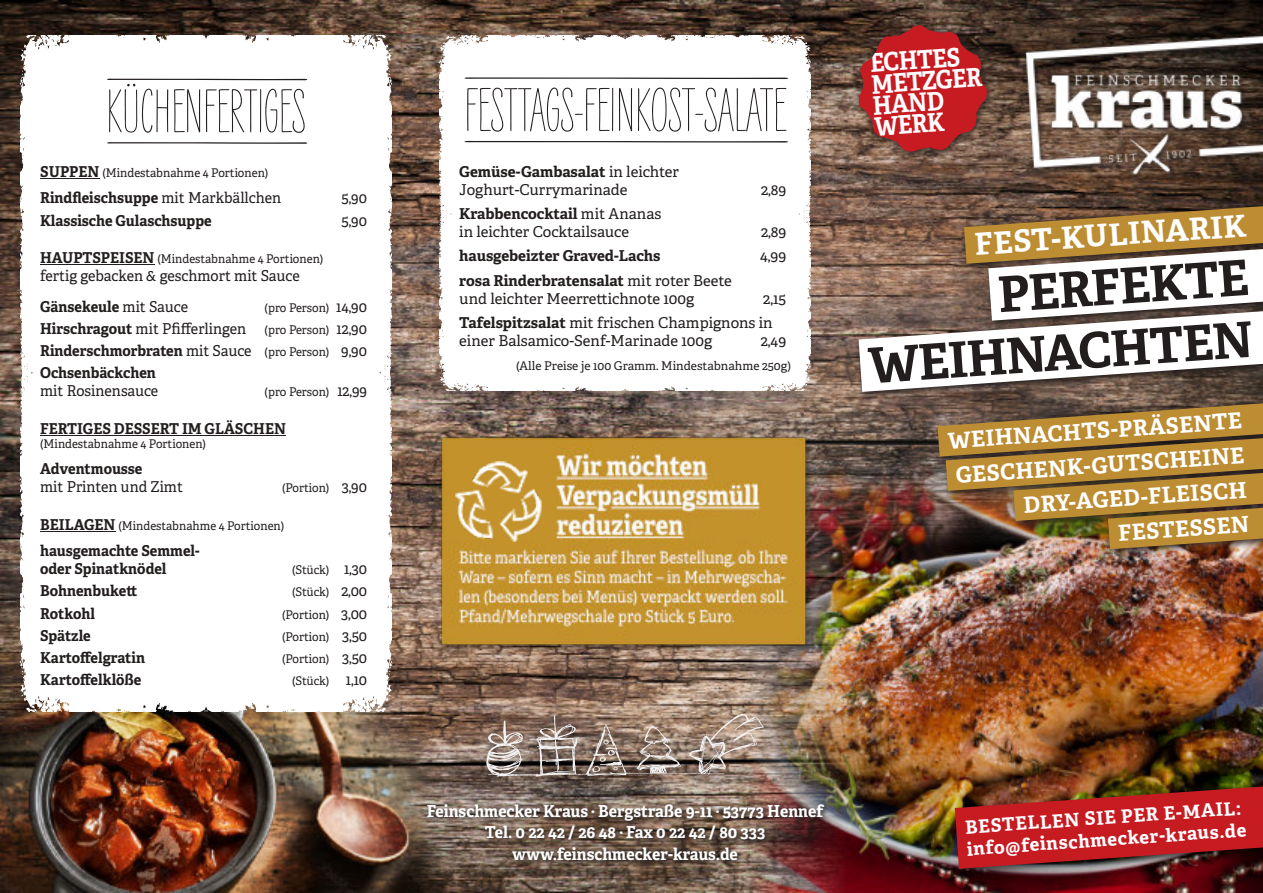
<style>
.page{position:relative;width:1263px;height:893px;background:#fff}
.page>*{position:absolute;margin:0;border:0;box-sizing:border-box;transform-origin:0 0}
.t1{font:63.15px "Liebe Erika";letter-spacing:-.02em;color:#231e1e}
.t2{font:700 49.05px/61.9px "Adelle";color:#231e1e;text-align:right}
.t3{font:700 30.45px "Adelle";color:#fff}
.t4{font:700 25.5px/21.1px "Adelle";color:#fff;scale:.9 1}
.t5{font:700 22.05px/34.8px "Adelle";color:#fff;text-align:right}
.t6{font:700 18.3px/21.9px "Adelle";color:#fff}
.t7{font:700 16.5px/21.5px "Adelle";color:#fff;text-align:center;scale:.96 1}
.t8{font:700 15px/22.2px "Adelle";color:#231e1e;text-align:justify;scale:.96 1}
.t9{font:15px/18px "Adelle";color:#231e1e}
.t10{font:15px/30.8px "Adelle";color:#231e1e;scale:.96 1}
.t11{font:700 15px "Adelle";color:#231e1e}
.t12{font:12px "Adelle";color:#231e1e;scale:.96 1}
.t13{font:12px "Adelle";color:#231e1e}
.s1{font-weight:700;font-size:15px}
.s2{font-weight:400}
.s3{font-weight:700}
.s4{font-size:15px}
.s5{font-weight:400;font-size:12px}
</style>
<div class="page">
<img style="left:0;top:0;width:1263px;height:893px">
<img style="left:0;top:647px;width:469px;height:246px">
<svg style="left:20px;top:36px;width:372px;height:675px"></svg>
<svg style="left:107px;top:142px;width:200px;height:2px"></svg>
<svg style="left:107px;top:78px;width:200px;height:3px"></svg>
<hr style="left:40px;top:178px;width:60px;height:1px;background:#231e1e">
<hr style="left:40px;top:264px;width:115px;height:1px;background:#231e1e">
<hr style="left:40px;top:435px;width:246px;height:1px;background:#231e1e">
<hr style="left:40px;top:531px;width:76px;height:1px;background:#231e1e">
<img style="left:745px;top:461px;width:518px;height:432px">
<svg style="left:486px;top:713px;width:278px;height:64px;background:#958276"></svg>
<img style="left:425px;top:801px;width:405px;height:65px">
<img style="left:906px;top:422px;width:357px;height:145px">
<img style="left:854px;top:201px;width:72px;height:77px">
<svg style="left:926px;top:183px;width:337px;height:95px"></svg>
<svg style="left:804px;top:278px;width:459px;height:144px"></svg>
<img style="left:852px;top:18px;width:411px;height:164px">
<svg style="left:859px;top:25px;width:128px;height:127px;background:#aa2628"></svg>
<svg style="left:439px;top:36px;width:372px;height:355px"></svg>
<svg style="left:464px;top:140px;width:324px;height:3px"></svg>
<svg style="left:464px;top:77px;width:324px;height:2px"></svg>
<img style="left:951px;top:782px;width:312px;height:97px">
<img style="left:955px;top:781px;width:308px;height:88px">
<img style="left:437px;top:434px;width:378px;height:221px">
<img style="left:499px;top:539px;width:42px;height:3px">
<svg style="left:451px;top:453px;width:90px;height:86px;background:#cca44f"></svg>
<img style="left:478px;top:461px;width:50px;height:33px">
<h1 class="t1" style="left:105px;top:85px;width:203px">KÜCHENFERTIGES</h1>
<p class="t12" style="left:40px;top:168px;width:239px"><span class="s1">SUPPEN</span> (Mindestabnahme 4 Portionen)</p>
<p class="t8" style="left:40px;top:189px;width:253px">Rindfleischsuppe <span class="s2">mit Markbällchen</span></p>
<p class="t10" style="left:341px;top:184px;width:28px">5,90</p>
<p class="t8" style="left:40px;top:211px;width:180px">Klassische Gulaschsuppe</p>
<p class="t10" style="left:341px;top:206px;width:28px">5,90</p>
<p class="t12" style="left:40px;top:254px;width:296px"><span class="s1">HAUPTSPEISEN</span> (Mindestabnahme 4 Portionen)</p>
<p class="t10" style="left:40px;top:262px;width:272px">fertig gebacken &amp; geschmort mit Sauce<br><span class="s3">Gänsekeule</span> mit Sauce</p>
<p class="t12" style="left:265px;top:303px;width:108px">(pro Person) <span class="s4">14,90</span></p>
<p class="t8" style="left:40px;top:319px;width:342px">Hirschragout <span class="s2">mit Pfifferlingen</span> <span class="s5">(pro Person)</span> <span class="s2">12,90<br></span>Rinderschmorbraten <span class="s2">mit Sauce</span> <span class="s5">(pro Person)</span> <span class="s2">9,90<br></span>Ochsenbäckchen</p>
<p class="t10" style="left:40px;top:377px;width:125px">mit Rosinensauce</p>
<p class="t12" style="left:265px;top:387px;width:108px">(pro Person) <span class="s4">12,99</span></p>
<p class="t8" style="left:40px;top:419px;width:257px">FERTIGES DESSERT IM GLÄSCHEN</p>
<p class="t12" style="left:40px;top:439px;width:174px">(Mindestabnahme 4 Portionen)</p>
<p class="t8" style="left:40px;top:459px;width:108px">Adventmousse</p>
<p class="t10" style="left:40px;top:473px;width:150px">mit Printen und Zimt</p>
<p class="t12" style="left:282px;top:483px;width:90px">(Portion) <span class="s4">3,90</span></p>
<p class="t12" style="left:40px;top:520px;width:256px"><span class="s1">BEILAGEN</span> (Mindestabnahme 4 Portionen)</p>
<p class="t8" style="left:40px;top:543px;width:168px;line-height:18px">hausgemachte Semmel&shy;oder Spinatknödel</p>
<p class="t12" style="left:292px;top:565px;width:80px">(Stück) <span class="s4">1,30</span></p>
<p class="t8" style="left:40px;top:581px;width:103px">Bohnenbukett</p>
<p class="t12" style="left:292px;top:587px;width:80px">(Stück) <span class="s4">2,00</span></p>
<p class="t8" style="left:40px;top:604px;width:59px">Rotkohl</p>
<p class="t12" style="left:282px;top:609px;width:90px">(Portion) <span class="s4">3,00</span></p>
<p class="t8" style="left:40px;top:626px;width:54px">Spätzle</p>
<p class="t12" style="left:282px;top:632px;width:90px">(Portion) <span class="s4">3,50</span></p>
<p class="t8" style="left:40px;top:648px;width:111px">Kartoffelgratin</p>
<p class="t12" style="left:282px;top:654px;width:90px">(Portion) <span class="s4">3,50</span></p>
<p class="t8" style="left:40px;top:670px;width:107px">Kartoffelklöße</p>
<p class="t12" style="left:292px;top:676px;width:80px">(Stück) <span class="s4">1,10</span></p>
<h1 class="t1" style="left:464px;top:84px;width:324px">FESTTAGS-FEINKOST-SALATE</h1>
<p class="t9" style="left:459px;top:164px;width:221px"><span class="s3">Gemüse-Gambasalat</span> in leichter<br>Joghurt-Currymarinade</p>
<p class="t9" style="left:459px;top:206px;width:204px"><span class="s3">Krabbencocktail</span> mit Ananas in leichter Cocktailsauce</p>
<p class="t9" style="left:761px;top:182px;width:27px">2,89</p>
<p class="t9" style="left:761px;top:224px;width:27px">2,89</p>
<p class="t11" style="left:459px;top:250px;width:203px">hausgebeizter Graved-Lachs</p>
<p class="t9" style="left:760px;top:248px;width:28px">4,99</p>
<p class="t9" style="left:459px;top:273px;width:274px"><span class="s3">rosa Rinderbratensalat</span> mit roter Beete und leichter Meerrettichnote 100g</p>
<p class="t9" style="left:459px;top:288px;width:329px;line-height:24.5px;text-indent:304px">2,15<br><span class="s3">Tafelspitzsalat</span> mit frischen Champignons in</p>
<p class="t9" style="left:459px;top:333px;width:254px">einer Balsamico-Senf-Marinade 100g</p>
<p class="t9" style="left:761px;top:333px;width:27px">2,49</p>
<p class="t13" style="left:516px;top:361px;width:276px">(Alle Preise je 100 Gramm. Mindestabnahme 250g)</p>
<h3 class="t4" style="left:869px;top:55px;width:124px;rotate:-4deg">ECHTES<br>METZGER<br>HAND</h3>
<h3 class="t4" style="left:874px;top:119px;width:79px;rotate:-4deg">WERK</h3>
<h3 class="t3" style="left:974px;top:232px;width:273px;rotate:-4deg">FEST-KULINARIK</h3>
<h2 class="t2" style="left:862px;top:278px;width:387px;rotate:-4deg">PERFEKTE<br>WEIHNACHTEN</h2>
<h3 class="t5" style="left:947px;top:426px;width:296px;rotate:-4deg">WEIHNACHTS-PRÄSENTE<br>GESCHENK-GUTSCHEINE<br>DRY-AGED-FLEISCH<br>FESTESSEN</h3>
<p class="t7" style="left:427px;top:802px;width:415px">Feinschmecker Kraus · Bergstraße 9-11 · 53773 Hennef<br>Tel.02242/2648·Fax02242/80333 www.feinschmecker-kraus.de</p>
<p class="t6" style="left:965px;top:818px;width:281px;rotate:-4deg">BESTELLEN SIE PER E-MAIL: info@feinschmecker-kraus.de</p>
</div>
